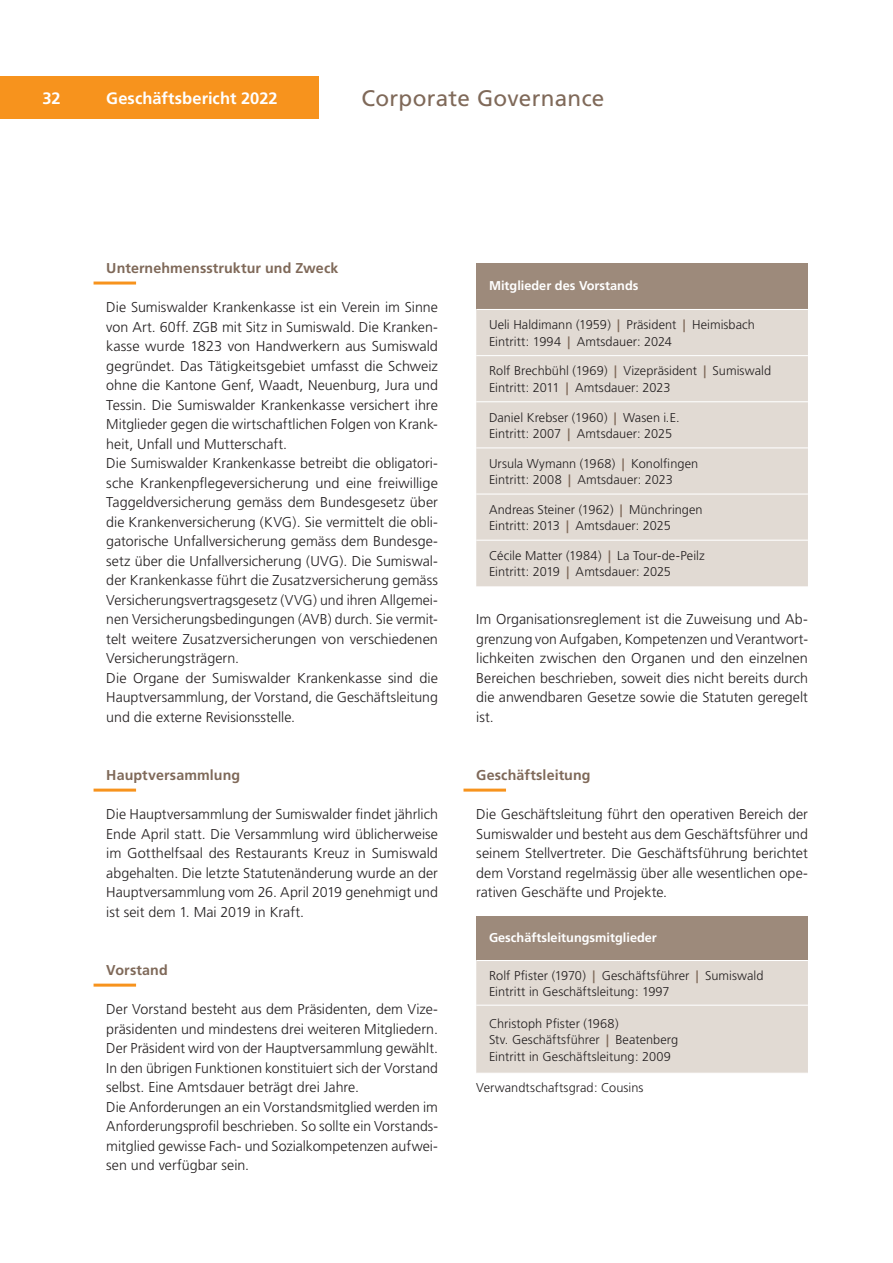
<style>
.page{position:relative;width:893px;height:1263px;background:#fff}
.page>*{position:absolute;margin:0;border:0;box-sizing:border-box;transform-origin:0 0}
.t1{font:22.5px "Frutiger";letter-spacing:.01em;color:#7f6959}
.t2{font:700 16.5px "Frutiger";color:#fff}
.t3{font:300 14.25px/19.5px "Frutiger";color:#231f20;text-align:justify}
.t4{font:700 14.25px "Frutiger";letter-spacing:.01em;color:#7f6959}
.t5{font:300 12.75px/16.5px "Frutiger";letter-spacing:.005em;color:#231f20}
.t6{font:700 12.75px "Frutiger";color:#fff}
.s1{font-weight:700;color:#7f6959}
</style>
<div class="page">
<div style="left:0;top:77px;width:319px;height:42px;background:#f7931d"></div>
<hr style="left:94px;top:282px;width:42px;height:3px;background:#f7931d">
<hr style="left:94px;top:789px;width:42px;height:3px;background:#f7931d">
<hr style="left:94px;top:984px;width:42px;height:3px;background:#f7931d">
<hr style="left:463px;top:789px;width:43px;height:3px;background:#f7931d">
<div style="left:476px;top:263px;width:332px;height:46px;background:#9d8a7b"></div>
<div style="left:476px;top:310px;width:332px;height:276px;background:#e1dad3"></div>
<hr style="left:476px;top:355px;width:332px;height:1px;background:#fff">
<hr style="left:476px;top:401px;width:332px;height:1px;background:#fff">
<hr style="left:476px;top:447px;width:332px;height:1px;background:#fff">
<hr style="left:476px;top:493px;width:332px;height:2px;background:#fff">
<hr style="left:476px;top:540px;width:332px;height:1px;background:#fff">
<div style="left:476px;top:916px;width:332px;height:44px;background:#9d8a7b"></div>
<div style="left:476px;top:961px;width:332px;height:112px;background:#e1dad3"></div>
<hr style="left:476px;top:1005px;width:332px;height:1px;background:#fff">
<p class="t2" style="left:43px;top:88px;width:20px">32</p>
<p class="t2" style="left:106px;top:88px;width:173px">Geschäftsbericht 2022</p>
<h1 class="t1" style="left:361px;top:85px;width:244px">Corporate Governance</h1>
<p class="t4" style="left:106px;top:260px;width:234px">Unternehmensstruktur und Zweck</p>
<p class="t3" style="left:106px;top:297px;width:333px;text-align:left">Die Sumiswalder Krankenkasse ist ein Verein im Sinne von Art. 60ff. ZGB mit Sitz in Sumiswald. Die Kranken&shy;kasse wurde 1823 von Handwerkern aus Sumiswald gegründet. Das Tätigkeitsgebiet umfasst die Schweiz ohne die Kantone Genf, Waadt, Neuenburg, Jura und Tessin. Die Sumiswalder Krankenkasse versichert ihre Mitglieder gegen die wirtschaftlichen Folgen von Krank&shy;heit, Unfall und Mutterschaft.<br>Die Sumiswalder Krankenkasse betreibt die obligatori&shy;sche Krankenpflegeversicherung und eine freiwillige Taggeldversicherung gemäss dem Bundesgesetz über die Krankenversicherung (KVG). Sie vermittelt die obli&shy;gatorische Unfallversicherung gemäss dem Bundesge&shy;setz über die Unfallversicherung (UVG). Die Sumiswal&shy;der Krankenkasse führt die Zusatzversicherung gemäss Versicherungsvertragsgesetz (VVG) und ihren Allgemei&shy;nen Versicherungsbedingungen (AVB) durch. Sie vermit&shy;telt weitere Zusatzversicherungen von verschiedenen Versicherungsträgern.<br>Die Organe der Sumiswalder Krankenkasse sind die Hauptversammlung, der Vorstand, die Geschäftsleitung und die externe Revisionsstelle.</p>
<p class="t4" style="left:106px;top:767px;width:135px">Hauptversammlung</p>
<p class="t3" style="left:106px;top:804px;width:333px">Die Hauptversammlung der Sumiswalder findet jährlich Ende April statt. Die Versammlung wird üblicherweise im Gotthelfsaal des Restaurants Kreuz in Sumiswald abgehalten. Die letzte Statutenänderung wurde an der Hauptversammlung vom 26. April 2019 genehmigt und ist seit dem 1. Mai 2019 in Kraft.</p>
<p class="t4" style="left:106px;top:962px;width:63px">Vorstand</p>
<p class="t3" style="left:106px;top:999px;width:333px;text-align:left">Der Vorstand besteht aus dem Präsidenten, dem Vize&shy;präsidenten und mindestens drei weiteren Mitgliedern.<br>Der Präsident wird von der Hauptversammlung gewählt.<br>In den übrigen Funktionen konstituiert sich der Vorstand selbst. Eine Amtsdauer beträgt drei Jahre.<br>Die Anforderungen an ein Vorstandsmitglied werden im Anforderungsprofil beschrieben. So sollte ein Vorstands&shy;mitglied gewisse Fach- und Sozialkompetenzen aufwei&shy;sen und verfügbar sein.</p>
<p class="t6" style="left:489px;top:278px;width:151px">Mitglieder des Vorstands</p>
<p class="t5" style="left:489px;top:317px;width:268px">Ueli Haldimann (1959) <span class="s1">|</span> Präsident <span class="s1">|</span> Heimisbach<br>Eintritt: 1994 <span class="s1">|</span> Amtsdauer: 2024</p>
<p class="t5" style="left:489px;top:363px;width:284px">Rolf Brechbühl (1969) <span class="s1">|</span> Vizepräsident <span class="s1">|</span> Sumiswald<br>Eintritt: 2011 <span class="s1">|</span> Amtsdauer: 2023</p>
<p class="t5" style="left:489px;top:409px;width:192px">Daniel Krebser (1960) <span class="s1">|</span> Wasen i.E.<br>Eintritt: 2007 <span class="s1">|</span> Amtsdauer: 2025</p>
<p class="t5" style="left:489px;top:455px;width:211px">Ursula Wymann (1968) <span class="s1">|</span> Konolfingen<br>Eintritt: 2008 <span class="s1">|</span> Amtsdauer: 2023</p>
<p class="t5" style="left:489px;top:501px;width:215px">Andreas Steiner (1962) <span class="s1">|</span> Münchringen<br>Eintritt: 2013 <span class="s1">|</span> Amtsdauer: 2025</p>
<p class="t5" style="left:489px;top:547px;width:217px">Cécile Matter (1984) <span class="s1">|</span> La Tour-de-Peilz<br>Eintritt: 2019 <span class="s1">|</span> Amtsdauer: 2025</p>
<p class="t3" style="left:476px;top:609px;width:333px">Im Organisationsreglement ist die Zuweisung und Ab&shy;grenzung von Aufgaben, Kompetenzen und Verantwort&shy;lichkeiten zwischen den Organen und den einzelnen Bereichen beschrieben, soweit dies nicht bereits durch die anwendbaren Gesetze sowie die Statuten geregelt ist.</p>
<p class="t4" style="left:476px;top:767px;width:116px">Geschäftsleitung</p>
<p class="t3" style="left:476px;top:804px;width:333px">Die Geschäftsleitung führt den operativen Bereich der Sumiswalder und besteht aus dem Geschäftsführer und seinem Stellvertreter. Die Geschäftsführung berichtet dem Vorstand regelmässig über alle wesentlichen ope&shy;rativen Geschäfte und Projekte.</p>
<p class="t6" style="left:489px;top:930px;width:169px">Geschäftsleitungsmitglieder</p>
<p class="t5" style="left:489px;top:967px;width:276px">Rolf Pfister (1970) <span class="s1">|</span> Geschäftsführer <span class="s1">|</span> Sumiswald<br>Eintritt in Geschäftsleitung: 1997</p>
<p class="t5" style="left:489px;top:1015px;width:191px">Christoph Pfister (1968)<br>Stv. Geschäftsführer <span class="s1">|</span> Beatenberg<br>Eintritt in Geschäftsleitung: 2009</p>
<p class="t5" style="left:476px;top:1079px;width:169px">Verwandtschaftsgrad: Cousins</p>
</div>
